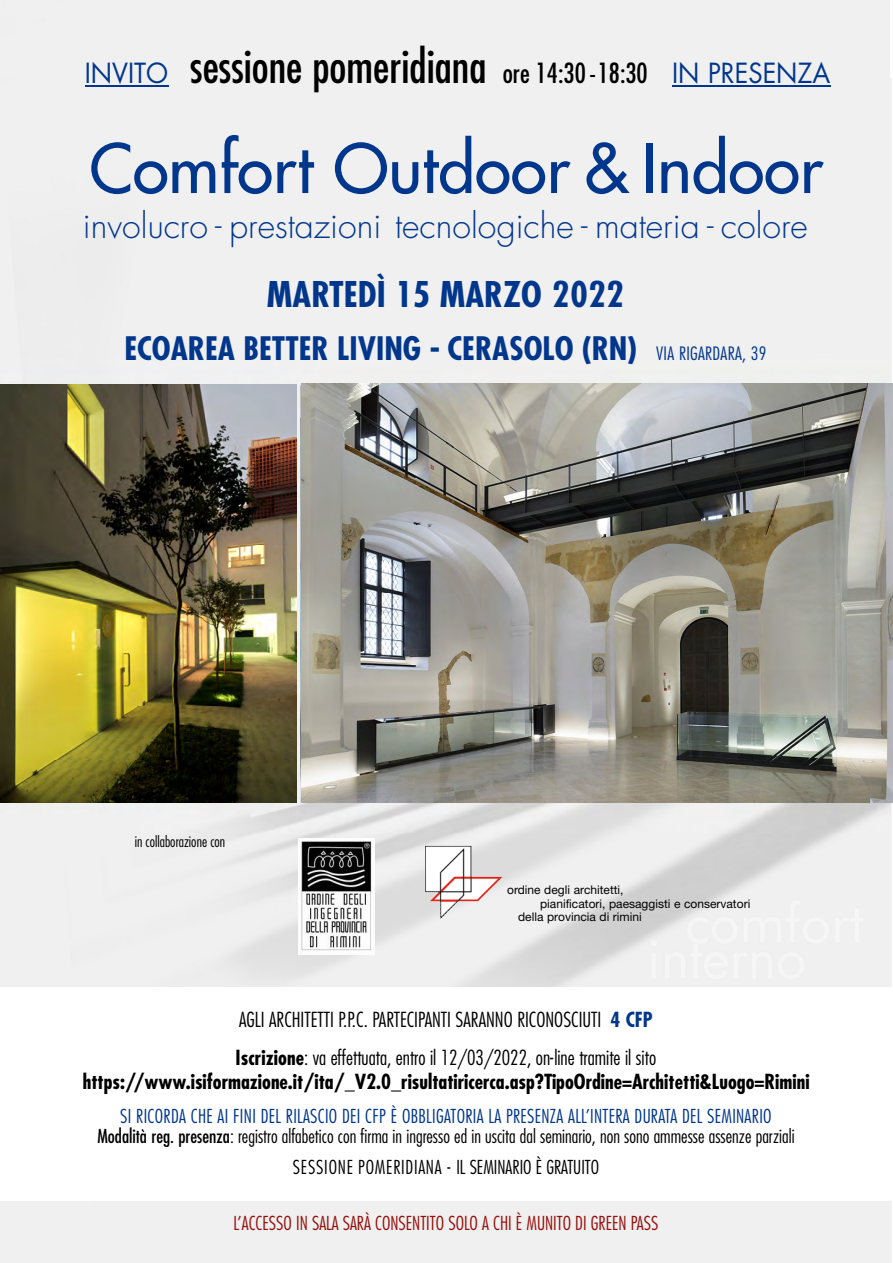
<style>
.page{position:relative;width:893px;height:1263px;background:#fff}
.page>*{position:absolute;margin:0;border:0;box-sizing:border-box;transform-origin:0 0}
.t1{font:66px "Futura";color:#00368c}
.t2{font:condensed 45px "Futura";color:#000}
.t3{font:700 condensed 34.5px "Futura";color:#00368c}
.t4{font:300 34.05px "Futura";color:#00368c}
.t5{font:700 condensed 31.5px "Futura";color:#00368c}
.t6{font:300 condensed 20.25px/37.5px "Futura";color:#000}
.t7{font:700 condensed 20.25px "Futura";color:#000}
.t8{font:300 condensed 18.75px/19.5px "Futura";color:#000;text-align:center}
.t9{font:300 condensed 18.75px "Futura";color:#95100c}
.t10{font:300 condensed 15px "Futura";color:#000}
.t11{font:12px "Helvetica Neue";color:#000}
.s1{font-stretch:normal;font-size:27px;color:#00368c}
.s2{font-size:27px}
.s3{font-weight:300;font-size:18px}
.s4{font-weight:700;color:#00368c}
.s5{font-weight:700}
.s6{color:#00368c}
.s7{font-weight:400}
</style>
<div class="page">
<img style="left:0;top:78px;width:890px;height:1185px">
<div style="left:0;top:987px;width:893px;height:213px;background:#fff"></div>
<img style="left:302px;top:384px;width:591px;height:418px">
<hr style="left:85px;top:85px;width:83px;height:2px;background:#00368c">
<hr style="left:672px;top:85px;width:27px;height:2px;background:#00368c">
<svg style="left:699px;top:85px;width:9px;height:2px"></svg>
<hr style="left:708px;top:85px;width:122px;height:2px;background:#00368c">
<img style="left:0;top:384px;width:296px;height:418px">
<img style="left:298px;top:839px;width:77px;height:115px">
<img style="left:425px;top:845px;width:78px;height:73px">
<h2 class="t2" style="left:85px;top:46px;width:747px"><span class="s1">INVITO</span> sessione pomeridiana <span class="s2">ore 14:30 -18:30</span> <span class="s1">IN PRESENZA</span></h2>
<h1 class="t1" style="left:89px;top:136px;width:735px">Comfort Outdoor &amp; Indoor</h1>
<h3 class="t4" style="left:83px;top:210px;width:726px">involucro - prestazioni tecnologiche - materia - colore</h3>
<h3 class="t3" style="left:267px;top:278px;width:358px">MARTEDÌ 15 MARZO 2 0 2 2</h3>
<h3 class="t5" style="left:124px;top:333px;width:644px">ECOAREA BETTER LIVING - CERASOLO (RN) <span class="s3">VIA RIGARDARA, 39</span></h3>
<p class="t10" style="left:135px;top:834px;width:92px">in collaborazione con</p>
<p class="t11" style="left:507px;top:885px;width:118px">ordine degli architetti,</p>
<p class="t11" style="left:540px;top:899px;width:212px">pianificatori, paesaggisti e conservatori</p>
<p class="t11" style="left:518px;top:912px;width:125px">della provincia di rimini</p>
<p class="t6" style="left:236px;top:1002px;width:422px">AGLI ARCHITETTI P.P.C. PARTECIPANTI SARANNO RICONOSCIUTI <span class="s4">4 CFP<br></span><span class="s5">Iscrizione</span>: va effettuata, entro il 12/03/2022, on-line tramite il sito</p>
<p class="t7" style="left:83px;top:1071px;width:728px">https://www.isiformazione.it/ita/_V2.0_risultatiricerca.asp?TipoOrdine=Architetti&amp;Luogo=Rimini</p>
<p class="t8" style="left:97px;top:1107px;width:699px"><span class="s6">SI RICORDA CHE AI FINI DEL RILASCIO DEI CFP È OBBLIGATORIA LA PRESENZA ALL’INTERA DURATA DEL SEMINARIO<br></span><span class="s7">Modalità reg. presenza</span>: registro alfabetico con firma in ingresso ed in uscita dal seminario, non sono ammesse assenze parziali</p>
<p class="t8" style="left:293px;top:1158px;width:308px">S E S S IO N E POMERIDIANA - IL SEMINARIO È GRATUITO</p>
<p class="t9" style="left:233px;top:1214px;width:427px">L’ACCESSO IN SALA SARÀ CONSENTITO SOLO A CHI È MUNITO DI GREEN PASS</p>
</div>
